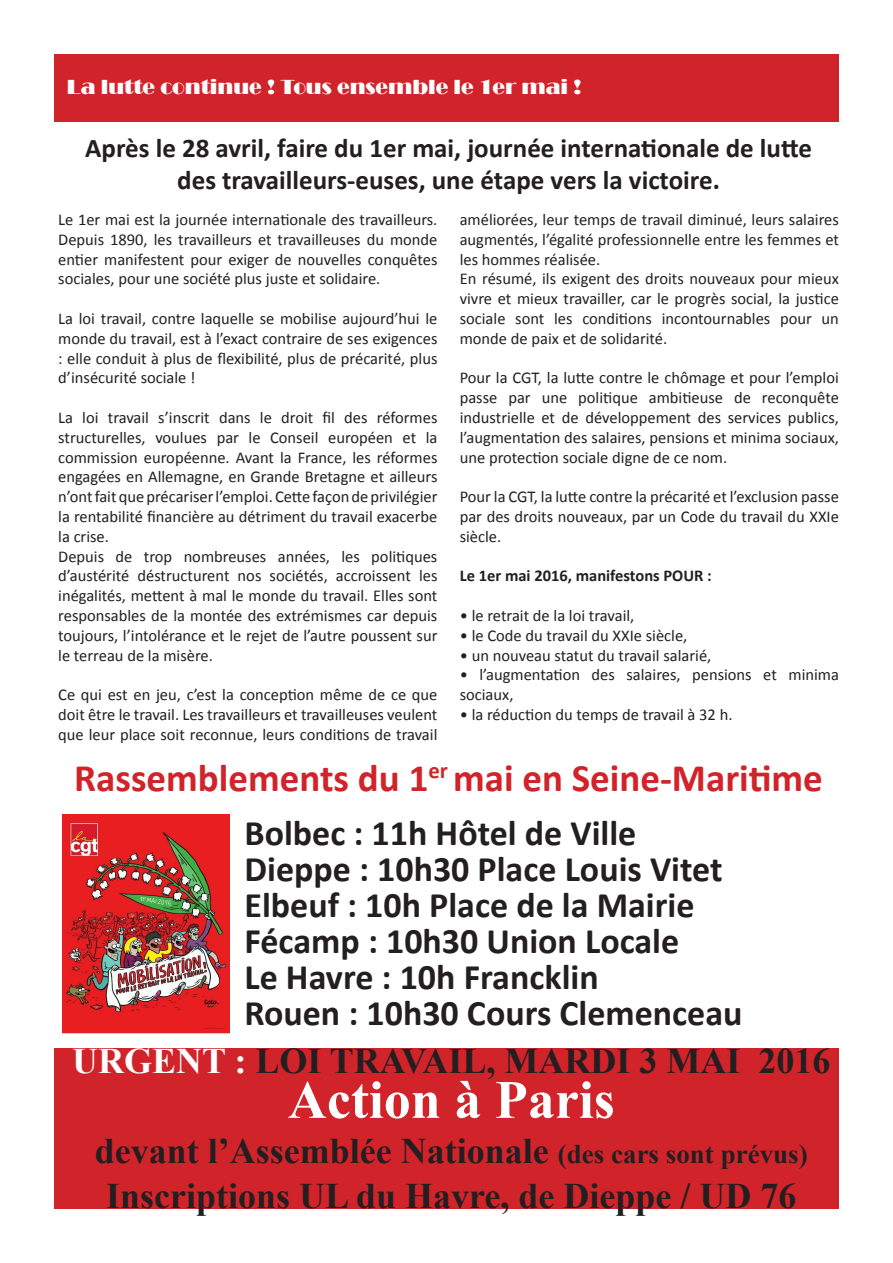
<style>
.page{position:relative;width:893px;height:1263px;background:#fff}
.page>*{position:absolute;margin:0;border:0;box-sizing:border-box;transform-origin:0 0}
.t1{font:700 54px "Times New Roman";color:#fff}
.t2{font:700 39px "Calibri";color:#d1232a}
.t3{font:700 36px "Calibri";color:#231f20}
.t4{font:700 36px "Times New Roman";color:#231f20}
.t5{font:700 27px "Calibri";color:#231f20}
.t6{font:21px "Broadway";color:#fff}
.t7{font:16.5px/19.8px "Calibri";color:#231f20;text-align:justify}
.t8{font:700 16.5px "Calibri";color:#231f20}
.s1{color:#fff}
.s2{font-size:27px}
</style>
<div class="page">
<div style="left:54px;top:54px;width:785px;height:68px;background:#d1232a"></div>
<div style="left:54px;top:1048px;width:785px;height:161px;background:#d1232a"></div>
<img style="left:63px;top:815px;width:167px;height:218px">
<p class="t6" style="left:67px;top:75px;width:516px">La lutte continue ! Tous ensemble le 1er mai !</p>
<p class="t5" style="left:85px;top:131px;width:728px">Après le 28 avril, faire du 1er mai, journée internationale de lutte</p>
<p class="t5" style="left:177px;top:163px;width:544px">des travailleurs-euses, une étape vers la victoire.</p>
<p class="t7" style="left:58px;top:210px;width:381px">Le 1er mai est la journée internationale des travailleurs.<br>Depuis 1890, les travailleurs et travailleuses du monde entier manifestent pour exiger de nouvelles conquêtes sociales, pour une société plus juste et solidaire.</p>
<p class="t7" style="left:58px;top:309px;width:381px">La loi travail, contre laquelle se mobilise aujourd’hui le monde du travail, est à l’exact contraire de ses exigences : elle conduit à plus de flexibilité, plus de précarité, plus d’insécurité sociale !</p>
<p class="t7" style="left:58px;top:408px;width:381px">La loi travail s’inscrit dans le droit fil des réformes structurelles, voulues par le Conseil européen et la commission européenne. Avant la France, les réformes engagées en Allemagne, en Grande Bretagne et ailleurs n’ont fait que précariser l’emploi. Cette façon de privilégier la rentabilité financière au détriment du travail exacerbe la crise.</p>
<p class="t7" style="left:58px;top:546px;width:381px">Depuis de trop nombreuses années, les politiques d’austérité déstructurent nos sociétés, accroissent les inégalités, mettent à mal le monde du travail. Elles sont responsables de la montée des extrémismes car depuis toujours, l’intolérance et le rejet de l’autre poussent sur le terreau de la misère.</p>
<p class="t7" style="left:58px;top:685px;width:381px">Ce qui est en jeu, c’est la conception même de ce que doit être le travail. Les travailleurs et travailleuses veulent que leur place soit reconnue, leurs conditions de travail</p>
<p class="t7" style="left:460px;top:210px;width:381px">améliorées, leur temps de travail diminué, leurs salaires augmentés, l’égalité professionnelle entre les femmes et les hommes réalisée.</p>
<p class="t7" style="left:460px;top:269px;width:381px">En résumé, ils exigent des droits nouveaux pour mieux vivre et mieux travailler, car le progrès social, la justice sociale sont les conditions incontournables pour un monde de paix et de solidarité.</p>
<p class="t7" style="left:460px;top:368px;width:381px">Pour la CGT, la lutte contre le chômage et pour l’emploi passe par une politique ambitieuse de reconquête industrielle et de développement des services publics, l’augmentation des salaires, pensions et minima sociaux, une protection sociale digne de ce nom.</p>
<p class="t7" style="left:460px;top:487px;width:381px">Pour la CGT, la lutte contre la précarité et l’exclusion passe par des droits nouveaux, par un Code du travail du XXIe siècle.</p>
<p class="t8" style="left:460px;top:565px;width:254px">Le 1er mai 2016, manifestons POUR :</p>
<p class="t7" style="left:460px;top:606px;width:176px">• le retrait de la loi travail,</p>
<p class="t7" style="left:460px;top:625px;width:229px">• le Code du travail du XXIe siècle,</p>
<p class="t7" style="left:460px;top:645px;width:253px">• un nouveau statut du travail salarié,</p>
<p class="t7" style="left:460px;top:665px;width:381px">• l’augmentation des salaires, pensions et minima sociaux,</p>
<p class="t7" style="left:460px;top:705px;width:274px">• la réduction du temps de travail à 32 h.</p>
<p class="t2" style="left:74px;top:753px;width:750px">Rassemblements du 1<sup>er</sup> mai en Seine-Maritime</p>
<p class="t3" style="left:244px;top:810px;width:393px">Bolbec : 11h Hôtel de Ville</p>
<p class="t3" style="left:244px;top:846px;width:479px">Dieppe : 10h30 Place Louis Vitet</p>
<p class="t3" style="left:244px;top:882px;width:452px">Elbeuf : 10h Place de la Mairie</p>
<p class="t3" style="left:244px;top:918px;width:436px">Fécamp : 10h30 Union Locale</p>
<p class="t3" style="left:244px;top:954px;width:356px">Le Havre : 10h Francklin</p>
<p class="t3" style="left:244px;top:990px;width:499px">Rouen : 10h30 Cours Clemenceau</p>
<p class="t4" style="left:72px;top:1036px;width:760px"><span class="s1">URGENT :</span> LOI TRAVAIL, MARDI 3 MAI 2016</p>
<p class="t1" style="left:288px;top:1062px;width:328px">Action à Paris</p>
<p class="t4" style="left:95px;top:1126px;width:714px">devant l’Assemblée Nationale <span class="s2">(des cars sont prévus)</span></p>
<p class="t4" style="left:106px;top:1171px;width:692px">Inscriptions UL du Havre, de Dieppe / UD 76</p>
</div>
